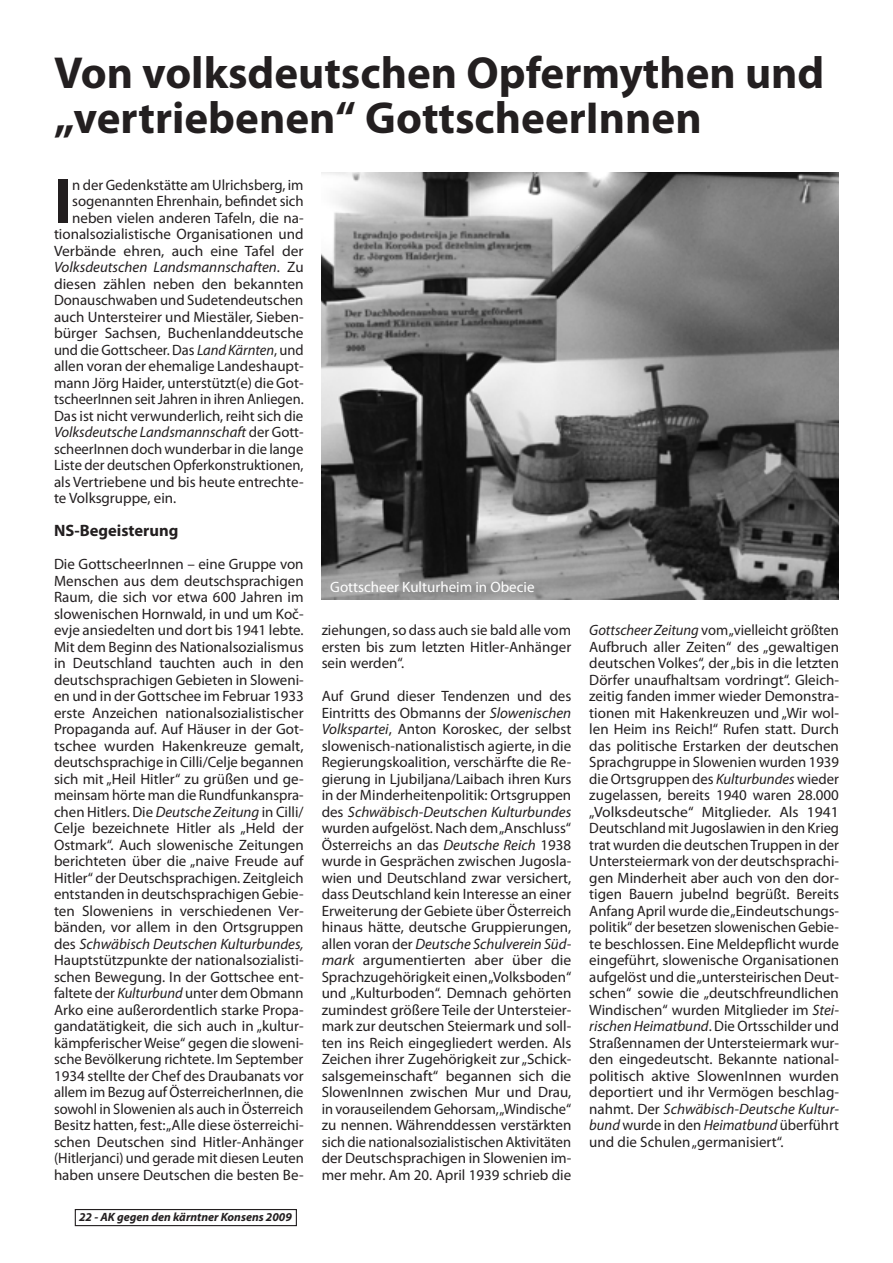
<style>
.page{position:relative;width:893px;height:1263px;background:#fff}
.page>*{position:absolute;margin:0;border:0;box-sizing:border-box;transform-origin:0 0}
.t1{font:700 63.9px "Myriad Pro";color:#231f20}
.t2{font:700 45px/45px "Myriad Pro";color:#231f20}
.t3{font:700 16.5px "Myriad Pro";color:#231f20}
.t4{font:15px/16.5px "Myriad Pro";color:#231f20;text-align:justify}
.t5{font:italic 15px "Myriad Pro";color:#231f20}
.t6{font:15px "Myriad Pro";color:#231f20;scale:.96 1}
.t7{font:15px "Myriad Pro";color:#fff}
.t8{font:italic 700 12px "Myriad Pro";color:#231f20}
.s1{font-style:normal}
.s2{font-style:italic}
</style>
<div class="page">
<div style="left:75px;top:1209px;width:222px;height:17px;border:1px solid #231f20"></div>
<img style="left:322px;top:173px;width:517px;height:427px">
<h2 class="t2" style="left:54px;top:49px;width:772px">Von volksdeutschen Opfermythen und „vertriebenen“ GottscheerInnen</h2>
<h1 class="t1" style="left:54px;top:159px;width:20px">I</h1>
<p class="t4" style="left:72px;top:176px;width:233px">n der Gedenkstätte am Ulrichsberg, im</p>
<p class="t4" style="left:72px;top:193px;width:233px">sogenannten Ehrenhain, befindet sich</p>
<p class="t4" style="left:72px;top:209px;width:232px">neben vielen anderen Tafeln, die na-</p>
<p class="t4" style="left:54px;top:226px;width:251px">tionalsozialistische Organisationen und</p>
<p class="t4" style="left:54px;top:242px;width:251px">Verbände ehren, auch eine Tafel der</p>
<p class="t5" style="left:54px;top:258px;width:251px">Volksdeutschen Landsmannschaften<span class="s1">. Zu</span></p>
<p class="t4" style="left:54px;top:275px;width:251px">diesen zählen neben den bekannten</p>
<p class="t4" style="left:54px;top:292px;width:251px">Donauschwaben und Sudetendeutschen</p>
<p class="t4" style="left:54px;top:308px;width:251px">auch Untersteirer und Miestäler, Sieben-</p>
<p class="t4" style="left:54px;top:325px;width:251px">bürger Sachsen, Buchenlanddeutsche</p>
<p class="t4" style="left:54px;top:341px;width:251px">und die Gottscheer. Das <span class="s2">Land Kärnten</span>, und</p>
<p class="t4" style="left:54px;top:358px;width:251px">allen voran der ehemalige Landeshaupt-</p>
<p class="t4" style="left:54px;top:374px;width:250px">mann Jörg Haider, unterstützt(e) die Got-</p>
<p class="t6" style="left:54px;top:390px;width:262px">tscheerInnen seit Jahren in ihren Anliegen.</p>
<p class="t4" style="left:54px;top:407px;width:251px">Das ist nicht verwunderlich, reiht sich die</p>
<p class="t5" style="left:54px;top:423px;width:251px">Volksdeutsche Landsmannschaft <span class="s1">der Gott-</span></p>
<p class="t4" style="left:54px;top:440px;width:251px">scheerInnen doch wunderbar in die lange</p>
<p class="t4" style="left:54px;top:457px;width:251px">Liste der deutschen Opferkonstruktionen,</p>
<p class="t4" style="left:54px;top:473px;width:251px">als Vertriebene und bis heute entrechte-</p>
<p class="t4" style="left:54px;top:490px;width:124px">te Volksgruppe, ein.</p>
<p class="t3" style="left:54px;top:520px;width:126px">NS-Begeisterung</p>
<p class="t4" style="left:54px;top:556px;width:251px">Die GottscheerInnen – eine Gruppe von Menschen aus dem deutschsprachigen Raum, die sich vor etwa 600 Jahren im slowenischen Hornwald, in und um Koč&shy;evje ansiedelten und dort bis 1941 lebte.<br>Mit dem Beginn des Nationalsozialismus in Deutschland tauchten auch in den deutschsprachigen Gebieten in Sloweni&shy;en und in der Gottschee im Februar 1933 erste Anzeichen nationalsozialistischer Propaganda auf. Auf Häuser in der Got&shy;tschee wurden Hakenkreuze gemalt, deutschsprachige in Cilli/Celje begannen sich mit „Heil Hitler“ zu grüßen und ge&shy;meinsam hörte man die Rundfunkanspra&shy;chen Hitlers. Die <span class="s2">Deutsche Zeitung</span> in Cilli/ Celje bezeichnete Hitler als „Held der Ostmark“. Auch slowenische Zeitungen berichteten über die „naive Freude auf Hitler“ der Deutschsprachigen. Zeitgleich entstanden in deutschsprachigen Gebie&shy;ten Sloweniens in verschiedenen Ver&shy;bänden, vor allem in den Ortsgruppen des <span class="s2">Schwäbisch Deutschen Kulturbundes, </span>Hauptstützpunkte der nationalsozialisti&shy;schen Bewegung. In der Gottschee ent&shy;faltete der <span class="s2">Kulturbund</span> unter dem Obmann Arko eine außerordentlich starke Propa&shy;gandatätigkeit, die sich auch in „kultur&shy;kämpferischer Weise“ gegen die sloweni&shy;sche Bevölkerung richtete. Im September 1934 stellte der Chef des Draubanats vor allem im Bezug auf ÖsterreicherInnen, die sowohl in Slowenien als auch in Österreich Besitz hatten, fest: „Alle diese österreichi&shy;schen Deutschen sind Hitler-Anhänger (Hitlerjanci) und gerade mit diesen Leuten haben unsere Deutschen die besten Be-</p>
<p class="t8" style="left:79px;top:1209px;width:214px">22 - AK gegen den kärntner Konsens 2009</p>
<p class="t7" style="left:330px;top:577px;width:206px">Gottscheer Kulturheim in Obecie</p>
<p class="t4" style="left:322px;top:622px;width:251px">ziehungen, so dass auch sie bald alle vom ersten bis zum letzten Hitler-Anhänger sein werden“.</p>
<p class="t4" style="left:322px;top:688px;width:251px">Auf Grund dieser Tendenzen und des Eintritts des Obmanns der <span class="s2">Slowenischen Volkspartei</span>, Anton Koroskec, der selbst slowenisch-nationalistisch agierte, in die Regierungskoalition, verschärfte die Re&shy;gierung in Ljubiljana/Laibach ihren Kurs in der Minderheitenpolitik: Ortsgruppen des <span class="s2">Schwäbisch-Deutschen Kulturbundes </span>wurden aufgelöst. Nach dem „Anschluss“ Österreichs an das <span class="s2">Deutsche Reich</span> 1938 wurde in Gesprächen zwischen Jugosla&shy;wien und Deutschland zwar versichert, dass Deutschland kein Interesse an einer Erweiterung der Gebiete über Österreich hinaus hätte, deutsche Gruppierungen, allen voran der <span class="s2">Deutsche Schulverein Süd&shy;mark</span> argumentierten aber über die Sprachzugehörigkeit einen „Volksboden“ und „Kulturboden“. Demnach gehörten zumindest größere Teile der Untersteier&shy;mark zur deutschen Steiermark und soll&shy;ten ins Reich eingegliedert werden. Als Zeichen ihrer Zugehörigkeit zur „Schick&shy;salsgemeinschaft“ begannen sich die SlowenInnen zwischen Mur und Drau, in vorauseilendem Gehorsam, „Windische“ zu nennen. Währenddessen verstärkten sich die nationalsozialistischen Aktivitäten der Deutschsprachigen in Slowenien im&shy;mer mehr. Am 20. April 1939 schrieb die</p>
<p class="t4" style="left:589px;top:622px;width:251px"><span class="s2">Gottscheer Zeitung</span> vom „vielleicht größten Aufbruch aller Zeiten“ des „gewaltigen deutschen Volkes“, der „bis in die letzten Dörfer unaufhaltsam vordringt“. Gleich&shy;zeitig fanden immer wieder Demonstra&shy;tionen mit Hakenkreuzen und „Wir wol&shy;len Heim ins Reich!“ Rufen statt. Durch das politische Erstarken der deutschen Sprachgruppe in Slowenien wurden 1939 die Ortsgruppen des <span class="s2">Kulturbundes</span> wieder zugelassen, bereits 1940 waren 28.000 „Volksdeutsche“ Mitglieder. Als 1941<br>Deutschland mit Jugoslawien in den Krieg trat wurden die deutschen Truppen in der Untersteiermark von der deutschsprachi&shy;gen Minderheit aber auch von den dor&shy;tigen Bauern jubelnd begrüßt. Bereits Anfang April wurde die „Eindeutschungs&shy;politik“ der besetzen slowenischen Gebie&shy;te beschlossen. Eine Meldepflicht wurde eingeführt, slowenische Organisationen aufgelöst und die „untersteirischen Deut&shy;schen“ sowie die „deutschfreundlichen Windischen“ wurden Mitglieder im <span class="s2">Stei&shy;rischen Heimatbund</span>. Die Ortsschilder und Straßennamen der Untersteiermark wur&shy;den eingedeutscht. Bekannte national&shy;politisch aktive SlowenInnen wurden deportiert und ihr Vermögen beschlag&shy;nahmt. Der <span class="s2">Schwäbisch-Deutsche Kultur&shy;bund</span> wurde in den <span class="s2">Heimatbund</span> überführt und die Schulen „germanisiert“.</p>
</div>
